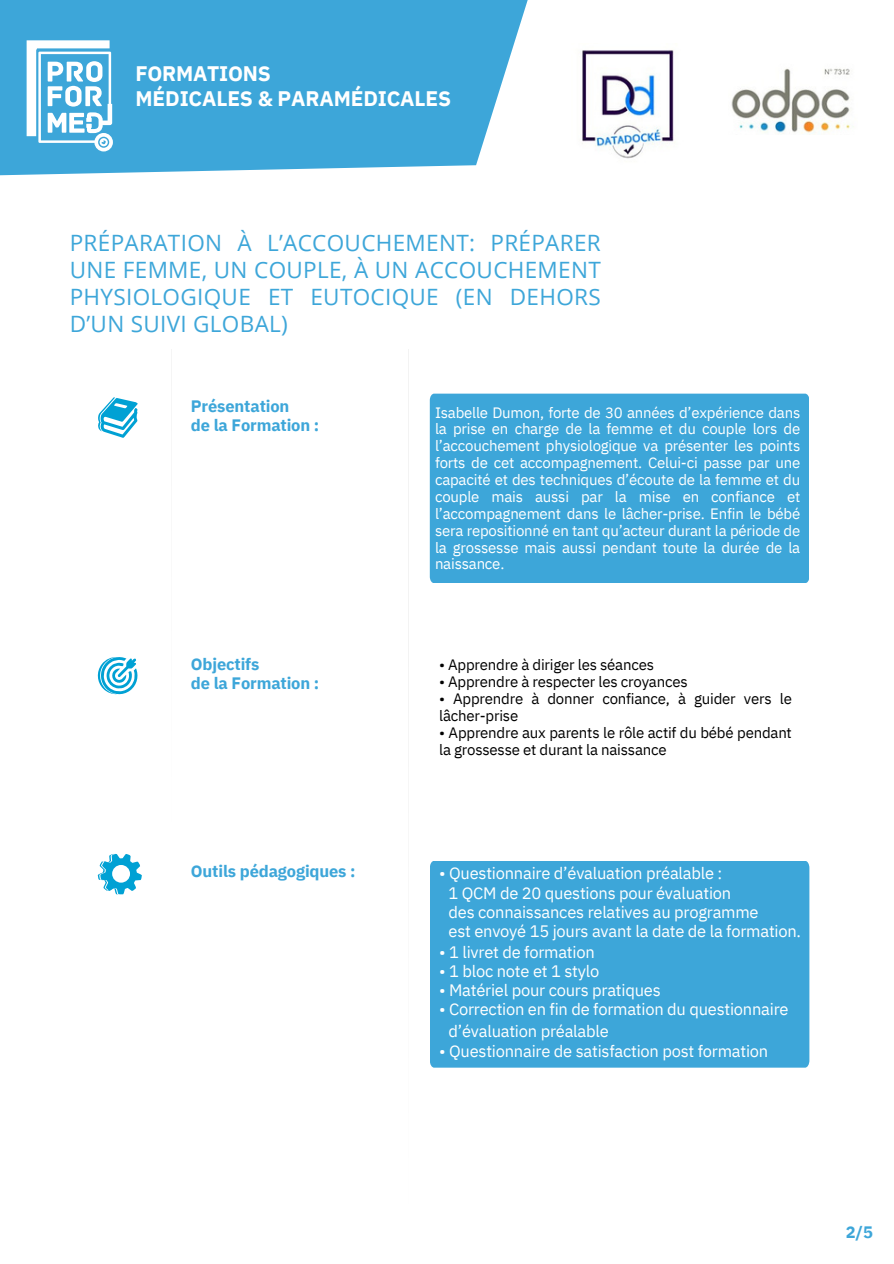
<style>
.page{position:relative;width:894px;height:1264px;background:#fff}
.page>*{position:absolute;margin:0;border:0;box-sizing:border-box;transform-origin:0 0}
.t1{font:22.5px/27px "Open Sans";letter-spacing:.015em;color:#3da6d9;text-align:justify}
.t2{font:700 21px/24.8px "IBM Plex Sans";letter-spacing:-.005em;color:#fff}
.t3{font:16.5px/19.2px "IBM Plex Sans";letter-spacing:-.015em;color:#fff}
.t4{font:700 16.5px/19.2px "IBM Plex Sans";letter-spacing:-.01em;color:#3da6d9}
.t5{font:15px/16.8px "IBM Plex Sans";letter-spacing:-.015em;color:#fff;text-align:justify}
.t6{font:15px/16.8px "IBM Plex Sans";letter-spacing:-.015em;color:#000}
</style>
<div class="page">
<img style="left:731px;top:68px;width:123px;height:66px">
<svg style="left:0;top:0;width:527px;height:175px;background:#4daddc"></svg>
<img style="left:582px;top:50px;width:93px;height:109px">
<svg style="left:27px;top:40px;width:86px;height:111px"></svg>
<svg style="left:98px;top:397px;width:40px;height:41px"></svg>
<svg style="left:98px;top:657px;width:39px;height:37px"></svg>
<svg style="left:98px;top:853px;width:44px;height:41px"></svg>
<hr style="left:171px;top:349px;width:1px;height:872px;background:#d0d0d0">
<hr style="left:408px;top:349px;width:1px;height:872px;background:#d0d0d0">
<div style="left:429px;top:393px;width:379px;height:190px;background:#3da6d9"></div>
<div style="left:430px;top:861px;width:379px;height:206px;background:#3da6d9"></div>
<p class="t2" style="left:135px;top:61px;width:317px">FORMATIONS<br>MÉDICALES &amp; PARAMÉDICALES</p>
<p class="t1" style="left:70px;top:229px;width:532px">PRÉPARATION À L’ACCOUCHEMENT: PRÉPARER UNE FEMME, UN COUPLE, À UN ACCOUCHEMENT PHYSIOLOGIQUE ET EUTOCIQUE (EN DEHORS D’UN SUIVI GLOBAL)</p>
<p class="t4" style="left:191px;top:396px;width:130px">Présentation<br>de la Formation :</p>
<p class="t4" style="left:191px;top:654px;width:130px">Objectifs<br>de la Formation :</p>
<p class="t5" style="left:435px;top:403px;width:367px">Isabelle Dumon, forte de 30 années d’expérience dans la prise en charge de la femme et du couple lors de l’accouchement physiologique va présenter les points forts de cet accompagnement. Celui-ci passe par une capacité et des techniques d’écoute de la femme et du couple mais aussi par la mise en confiance et l’accompagnement dans le lâcher-prise. Enfin le bébé sera repositionné en tant qu’acteur durant la période de la grossesse mais aussi pendant toute la durée de la naissance.</p>
<p class="t6" style="left:439px;top:656px;width:216px">• Apprendre à diriger les séances</p>
<p class="t6" style="left:439px;top:673px;width:250px">• Apprendre à respecter les croyances</p>
<p class="t6" style="left:439px;top:690px;width:354px">• Apprendre à donner confiance, à guider vers le lâcher-prise</p>
<p class="t6" style="left:439px;top:723px;width:354px">• Apprendre aux parents le rôle actif du bébé pendant la grossesse et durant la naissance</p>
<h2 class="t4" style="left:191px;top:861px;width:166px">Outils pédagogiques :</h2>
<h3 class="t3" style="left:439px;top:863px;width:284px">• Questionnaire d’évaluation préalable :</h3>
<h3 class="t3" style="left:448px;top:882px;width:354px">1 QCM de 20 questions pour évaluation<br>des connaissances relatives au programme<br>est envoyé 15 jours avant la date de la formation.</h3>
<h3 class="t3" style="left:439px;top:942px;width:157px">• 1 livret de formation</h3>
<h3 class="t3" style="left:439px;top:961px;width:161px">• 1 bloc note et 1 stylo</h3>
<h3 class="t3" style="left:439px;top:980px;width:223px">• Matériel pour cours pratiques</h3>
<h3 class="t3" style="left:439px;top:999px;width:351px">• Correction en fin de formation du questionnaire</h3>
<p class="t3" style="left:448px;top:1021px;width:162px">d’évaluation préalable</p>
<p class="t3" style="left:439px;top:1041px;width:330px">• Questionnaire de satisfaction post formation</p>
<p class="t4" style="left:845px;top:1222px;width:29px">2/5</p>
</div>
